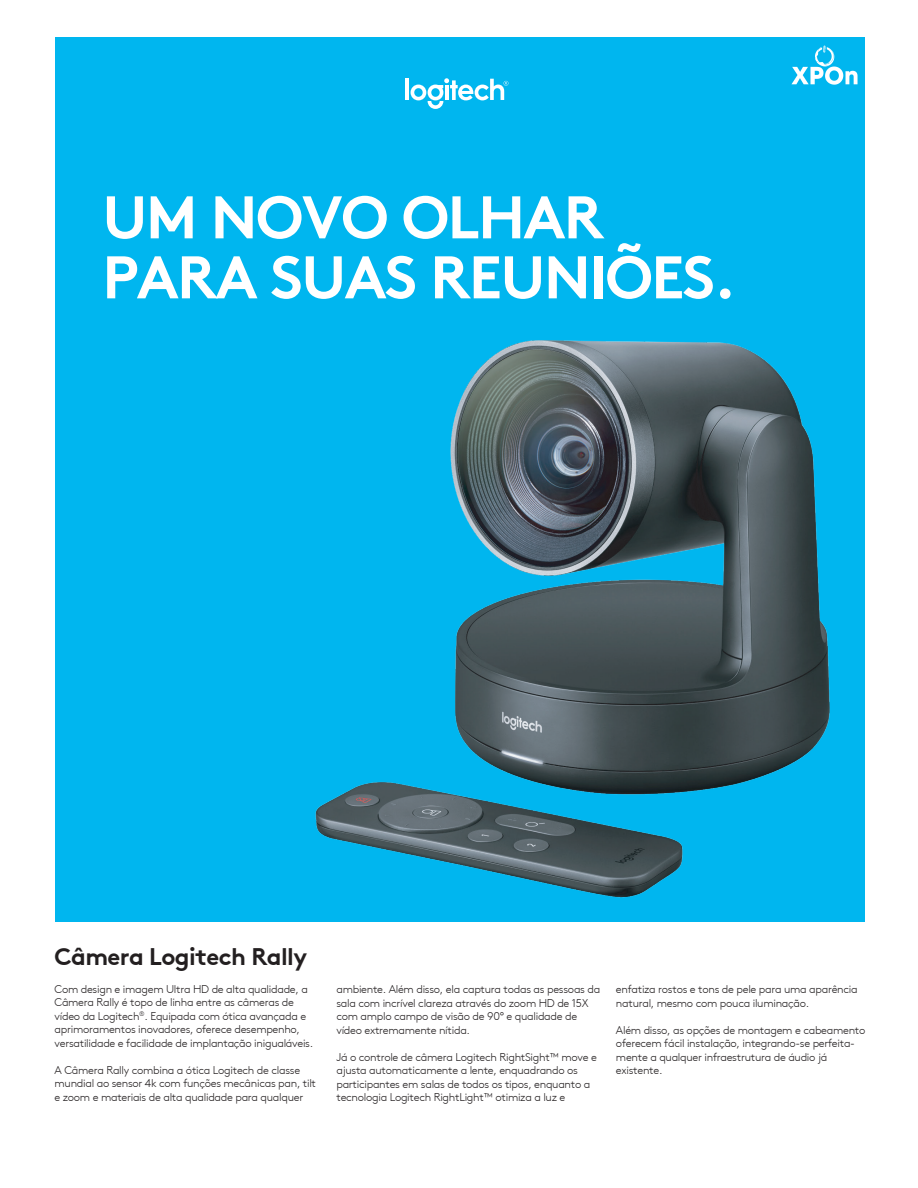
<style>
.page{position:relative;width:918px;height:1188px;background:#fff}
.page>*{position:absolute;margin:0;border:0;box-sizing:border-box;transform-origin:0 0}
.t1{font:700 60px/60px "Brown";letter-spacing:-.025em;color:#fff}
.t2{font:700 24px "Brown";letter-spacing:-.025em;color:#231f20}
.t3{font:300 11.25px/13.5px "Brown";letter-spacing:-.025em;color:#231f20}
</style>
<div class="page">
<div style="left:55px;top:38px;width:810px;height:884px;background:#00b6ef"></div>
<hr style="left:405px;top:79px;width:4px;height:21px;background:#fff">
<svg style="left:411px;top:78px;width:97px;height:31px"></svg>
<hr style="left:445px;top:85px;width:4px;height:15px;background:#fff">
<img style="left:315px;top:340px;width:515px;height:558px">
<img style="left:782px;top:37px;width:83px;height:48px">
<h1 class="t1" style="left:102px;top:187px;width:635px">UM NOVO OLHAR<br>PARA SUAS REUNIÕES.</h1>
<h2 class="t2" style="left:55px;top:942px;width:254px">Câmera Logitech Rally</h2>
<p class="t3" style="left:55px;top:982px;width:260px">Com design e imagem Ultra HD de alta qualidade, a Câmera Rally é topo de linha entre as câmeras de vídeo da Logitech<sup>®</sup>. Equipada com ótica avançada e aprimoramentos inovadores, oferece desempenho, versatilidade e facilidade de implantação inigualáveis.</p>
<p class="t3" style="left:55px;top:1063px;width:263px">A Câmera Rally combina a ótica Logitech de classe mundial ao sensor 4k com funções mecânicas pan, tilt e zoom e materiais de alta qualidade para qualquer</p>
<p class="t3" style="left:336px;top:983px;width:265px">ambiente. Além disso, ela captura todas as pessoas da sala com incrível clareza através do zoom HD de 15X com amplo campo de visão de 90° e qualidade de vídeo extremamente nítida.</p>
<p class="t3" style="left:336px;top:1050px;width:262px">Já o controle de câmera Logitech RightSight™ move e ajusta automaticamente a lente, enquadrando os participantes em salas de todos os tipos, enquanto a tecnologia Logitech RightLight™ otimiza a luz e</p>
<p class="t3" style="left:616px;top:983px;width:243px">enfatiza rostos e tons de pele para uma aparência natural, mesmo com pouca iluminação.</p>
<p class="t3" style="left:616px;top:1023px;width:251px">Além disso, as opções de montagem e cabeamento oferecem fácil instalação, integrando-se perfeita&shy;mente a qualquer infraestrutura de áudio já existente.</p>
</div>
